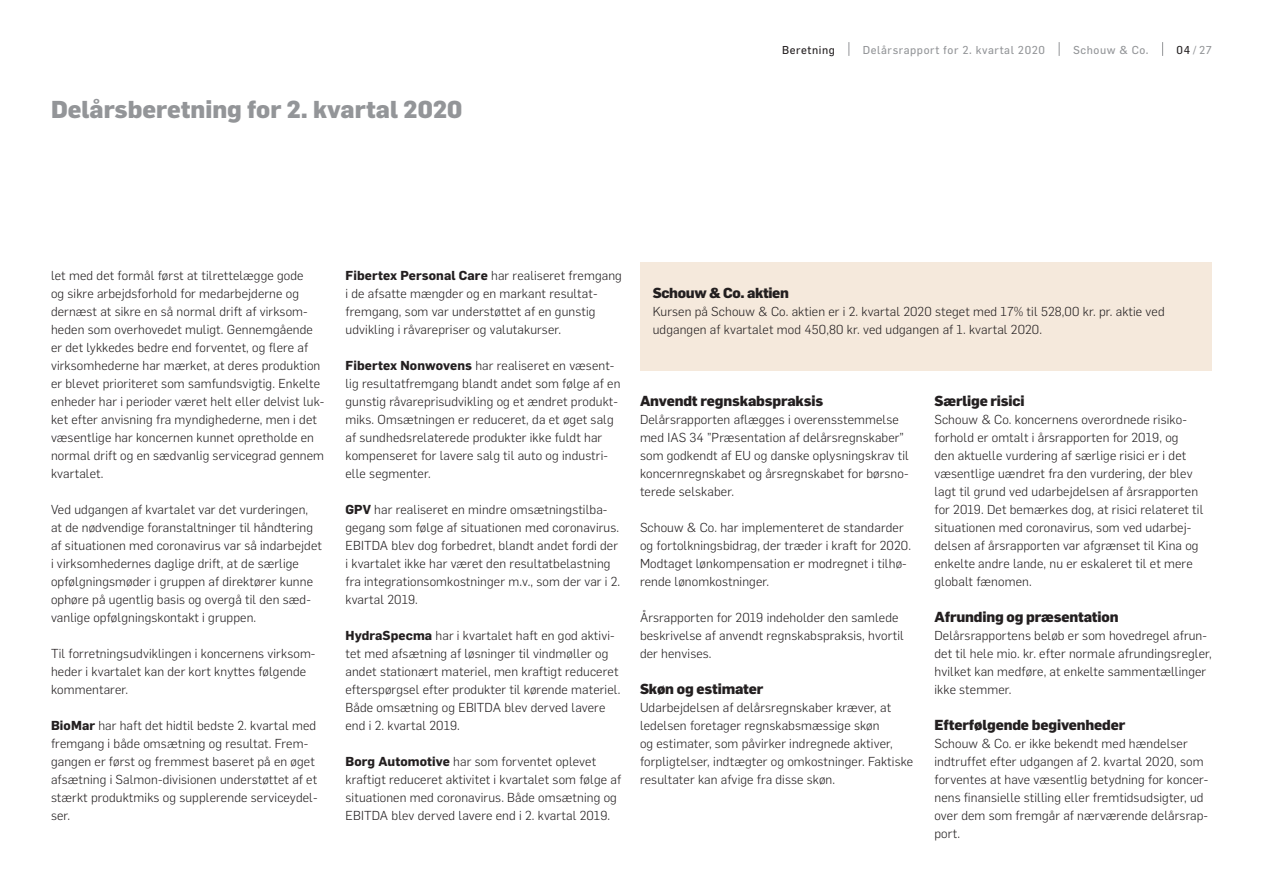
<style>
.page{position:relative;width:1263px;height:893px;background:#fff}
.page>*{position:absolute;margin:0;border:0;box-sizing:border-box;transform-origin:0 0}
._2017_HEADER{font:800 24px "Flama";color:#939598}
._2017_MR{font:800 14.25px "Flama";letter-spacing:-.01em;color:#231f20}
._2017_BT{font:800 14.25px "Flama";letter-spacing:-.01em;color:#231f20}
._2017_BT-2{font:300 12.75px/18px "Flama";letter-spacing:.01em;color:#231f20}
.t1{font:11.25px "Flama";letter-spacing:.05em;color:#939598}
.t2{font:11.25px "Flama";letter-spacing:.05em;color:#231f20}
.s1{color:#231f20}
.s2{font-weight:700}
</style>
<div class="page">
<svg style="left:848px;top:42px;width:1px;height:14px"></svg>
<svg style="left:1059px;top:42px;width:1px;height:14px"></svg>
<svg style="left:1162px;top:42px;width:1px;height:14px"></svg>
<div style="left:640px;top:263px;width:572px;height:108px;background:#f5e9dc"></div>
<p class="_2017_HEADER" style="left:51px;top:92px;width:413px">Delårsberetning for 2. kvartal 2020</p>
<p class="t2" style="left:782px;top:43px;width:54px">Beretning</p>
<p class="t1" style="left:863px;top:43px;width:184px">Delårsrapport for 2. kvartal 2020</p>
<p class="t1" style="left:1073px;top:43px;width:77px">Schouw &amp; Co.</p>
<p class="t1" style="left:1176px;top:43px;width:37px"><span class="s1">04</span>/27</p>
<p class="_2017_BT-2" style="left:51px;top:266px;width:275px">let med det formål først at tilrettelægge gode<br>og sikre arbejdsforhold for medarbejderne og dernæst at sikre en så normal drift af virksom&shy;heden som overhovedet muligt. Gennemgående er det lykkedes bedre end forventet, og flere af virksomhederne har mærket, at deres produktion er blevet prioriteret som samfundsvigtig. Enkelte enheder har i perioder været helt eller delvist luk&shy;ket efter anvisning fra myndighederne, men i det væsentlige har koncernen kunnet opretholde en normal drift og en sædvanlig servicegrad gennem kvartalet.</p>
<p class="_2017_BT-2" style="left:51px;top:500px;width:273px">Ved udgangen af kvartalet var det vurderingen, at de nødvendige foranstaltninger til håndtering af situationen med coronavirus var så indarbejdet i virksomhedernes daglige drift, at de særlige opfølgningsmøder i gruppen af direktører kunne ophøre på ugentlig basis og overgå til den sæd&shy;vanlige opfølgningskontakt i gruppen.</p>
<p class="_2017_BT-2" style="left:51px;top:644px;width:266px">Til forretningsudviklingen i koncernens virksom&shy;heder i kvartalet kan der kort knyttes følgende kommentarer.</p>
<p class="_2017_BT-2" style="left:51px;top:716px;width:268px"><span class="s2">BioMar</span> har haft det hidtil bedste 2. kvartal med fremgang i både omsætning og resultat. Frem&shy;gangen er først og fremmest baseret på en øget afsætning i Salmon-divisionen understøttet af et stærkt produktmiks og supplerende serviceydel&shy;ser.</p>
<p class="_2017_BT-2" style="left:345px;top:266px;width:278px"><span class="s2">Fibertex Personal Care</span> har realiseret fremgang i de afsatte mængder og en markant resultat&shy;fremgang, som var understøttet af en gunstig udvikling i råvarepriser og valutakurser.</p>
<p class="_2017_BT-2" style="left:345px;top:356px;width:276px"><span class="s2">Fibertex Nonwovens</span> har realiseret en væsent&shy;lig resultatfremgang blandt andet som følge af en gunstig råvareprisudvikling og et ændret produkt&shy;miks. Omsætningen er reduceret, da et øget salg af sundhedsrelaterede produkter ikke fuldt har kompenseret for lavere salg til auto og industri&shy;elle segmenter.</p>
<p class="_2017_BT-2" style="left:345px;top:500px;width:276px"><span class="s2">GPV</span> har realiseret en mindre omsætningstilba&shy;gegang som følge af situationen med coronavirus.<br>EBITDA blev dog forbedret, blandt andet fordi der i kvartalet ikke har været den resultatbelastning fra integrationsomkostninger m.v., som der var i 2. kvartal 2019.</p>
<p class="_2017_BT-2" style="left:345px;top:626px;width:276px"><span class="s2">HydraSpecma</span> har i kvartalet haft en god aktivi&shy;tet med afsætning af løsninger til vindmøller og andet stationært materiel, men kraftigt reduceret efterspørgsel efter produkter til kørende materiel.<br>Både omsætning og EBITDA blev derved lavere end i 2. kvartal 2019.</p>
<p class="_2017_BT-2" style="left:345px;top:752px;width:277px"><span class="s2">Borg Automotive</span> har som forventet oplevet kraftigt reduceret aktivitet i kvartalet som følge af situationen med coronavirus. Både omsætning og EBITDA blev derved lavere end i 2. kvartal 2019.</p>
<p class="_2017_MR" style="left:653px;top:282px;width:138px">Schouw &amp; Co. aktien</p>
<p class="_2017_BT-2" style="left:653px;top:302px;width:513px">Kursen på Schouw &amp; Co. aktien er i 2. kvartal 2020 steget med 17% til 528,00 kr. pr. aktie ved udgangen af kvartalet mod 450,80 kr. ved udgangen af 1. kvartal 2020.</p>
<p class="_2017_BT" style="left:640px;top:390px;width:185px">Anvendt regnskabspraksis</p>
<p class="_2017_BT-2" style="left:640px;top:410px;width:270px">Delårsrapporten aflægges i overensstemmelse med IAS 34 ”Præsentation af delårsregnskaber” som godkendt af EU og danske oplysningskrav til koncernregnskabet og årsregnskabet for børsno&shy;terede selskaber.</p>
<p class="_2017_BT-2" style="left:640px;top:518px;width:272px">Schouw &amp; Co. har implementeret de standarder og fortolkningsbidrag, der træder i kraft for 2020.<br>Modtaget lønkompensation er modregnet i tilhø&shy;rende lønomkostninger.</p>
<p class="_2017_BT-2" style="left:640px;top:608px;width:265px">Årsrapporten for 2019 indeholder den samlede beskrivelse af anvendt regnskabspraksis, hvortil der henvises.</p>
<p class="_2017_MR" style="left:640px;top:678px;width:125px">Skøn og estimater</p>
<p class="_2017_BT-2" style="left:640px;top:698px;width:275px">Udarbejdelsen af delårsregnskaber kræver, at ledelsen foretager regnskabsmæssige skøn<br>og estimater, som påvirker indregnede aktiver, forpligtelser, indtægter og omkostninger. Faktiske resultater kan afvige fra disse skøn.</p>
<p class="_2017_MR" style="left:934px;top:390px;width:92px">Særlige risici</p>
<p class="_2017_BT-2" style="left:934px;top:410px;width:270px">Schouw &amp; Co. koncernens overordnede risiko&shy;forhold er omtalt i årsrapporten for 2019, og<br>den aktuelle vurdering af særlige risici er i det væsentlige uændret fra den vurdering, der blev lagt til grund ved udarbejdelsen af årsrapporten for 2019. Det bemærkes dog, at risici relateret til situationen med coronavirus, som ved udarbej&shy;delsen af årsrapporten var afgrænset til Kina og enkelte andre lande, nu er eskaleret til et mere globalt fænomen.</p>
<p class="_2017_MR" style="left:934px;top:606px;width:186px">Afrunding og præsentation</p>
<p class="_2017_BT-2" style="left:934px;top:626px;width:279px">Delårsrapportens beløb er som hovedregel afrun&shy;det til hele mio. kr. efter normale afrundingsregler, hvilket kan medføre, at enkelte sammentællinger ikke stemmer.</p>
<p class="_2017_BT" style="left:934px;top:714px;width:192px">Efterfølgende begivenheder</p>
<p class="_2017_BT-2" style="left:934px;top:734px;width:275px">Schouw &amp; Co. er ikke bekendt med hændelser indtruffet efter udgangen af 2. kvartal 2020, som forventes at have væsentlig betydning for koncer&shy;nens finansielle stilling eller fremtidsudsigter, ud over dem som fremgår af nærværende delårsrap&shy;port.</p>
</div>
